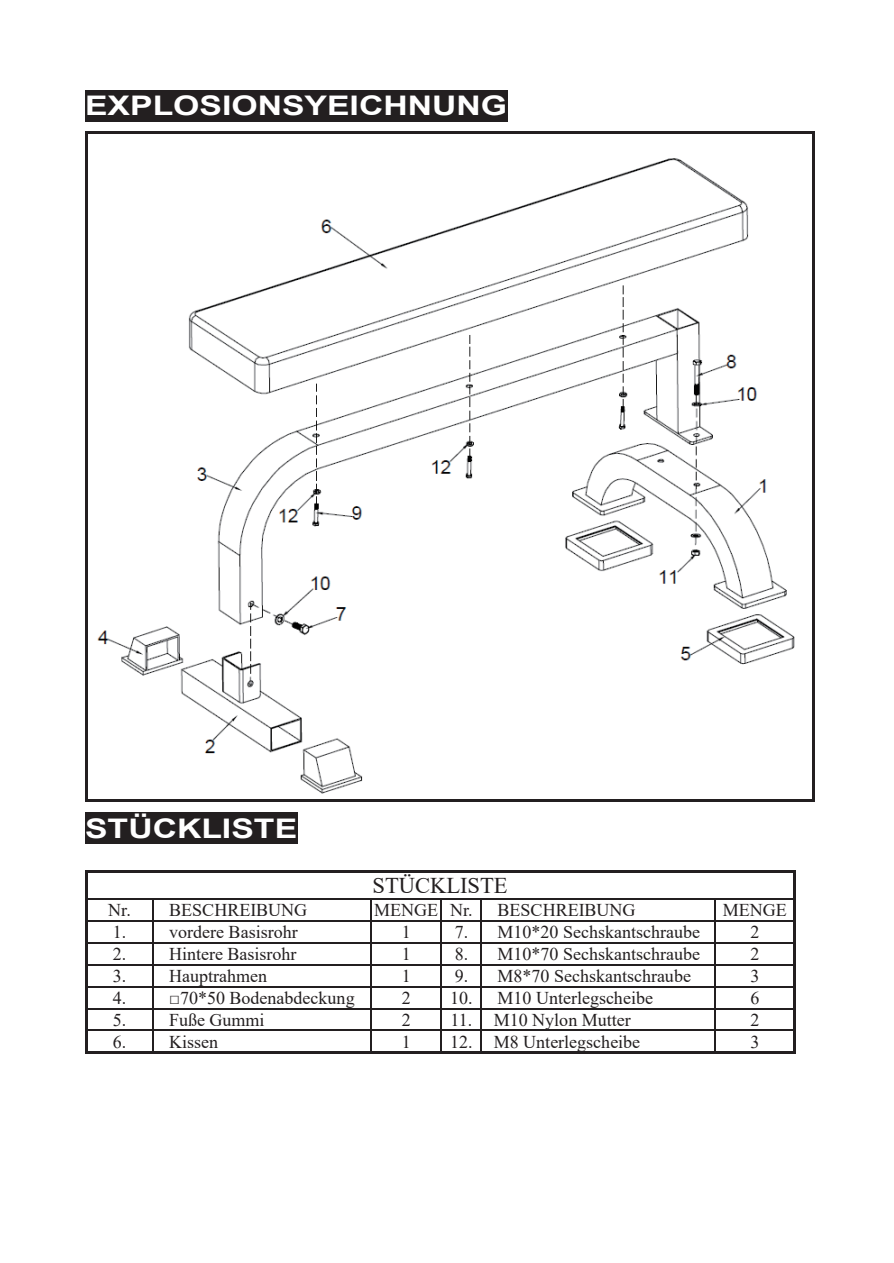
<style>
.page{position:relative;width:894px;height:1263px;background:#fff}
.page>*{position:absolute;margin:0;border:0;box-sizing:border-box;transform-origin:0 0}
.t1{font:700 27px "Arial";color:#fff;scale:1.25 1}
.t2{font:22.5px "Times New Roman";color:#231f20}
.t3{font:18px "Times New Roman";color:#231f20}
</style>
<div class="page">
<div style="left:85px;top:90px;width:422px;height:31px;background:#231f20"></div>
<img style="left:87px;top:134px;width:708px;height:665px">
<hr style="left:87px;top:132px;width:725px;height:2px;background:#231f20">
<hr style="left:85px;top:134px;width:2px;height:665px;background:#231f20">
<hr style="left:812px;top:134px;width:2px;height:665px;background:#231f20">
<hr style="left:87px;top:799px;width:725px;height:2px;background:#231f20">
<div style="left:85px;top:812px;width:212px;height:31px;background:#231f20"></div>
<hr style="left:87px;top:870px;width:706px;height:2px;background:#231f20">
<hr style="left:85px;top:872px;width:2px;height:26px;background:#231f20">
<hr style="left:793px;top:872px;width:2px;height:26px;background:#231f20">
<hr style="left:87px;top:898px;width:65px;height:1px;background:#231f20">
<hr style="left:153px;top:898px;width:217px;height:1px;background:#231f20">
<hr style="left:371px;top:898px;width:70px;height:1px;background:#231f20">
<hr style="left:442px;top:898px;width:38px;height:1px;background:#231f20">
<hr style="left:481px;top:898px;width:233px;height:1px;background:#231f20">
<hr style="left:715px;top:898px;width:78px;height:1px;background:#231f20">
<hr style="left:85px;top:899px;width:2px;height:21px;background:#231f20">
<hr style="left:793px;top:899px;width:2px;height:21px;background:#231f20">
<hr style="left:87px;top:920px;width:65px;height:1px;background:#231f20">
<hr style="left:153px;top:920px;width:217px;height:1px;background:#231f20">
<hr style="left:371px;top:920px;width:70px;height:1px;background:#231f20">
<hr style="left:442px;top:920px;width:38px;height:1px;background:#231f20">
<hr style="left:481px;top:920px;width:233px;height:1px;background:#231f20">
<hr style="left:715px;top:920px;width:78px;height:1px;background:#231f20">
<hr style="left:85px;top:921px;width:2px;height:21px;background:#231f20">
<hr style="left:793px;top:921px;width:2px;height:21px;background:#231f20">
<hr style="left:87px;top:942px;width:65px;height:1px;background:#231f20">
<hr style="left:153px;top:942px;width:217px;height:1px;background:#231f20">
<hr style="left:371px;top:942px;width:70px;height:1px;background:#231f20">
<hr style="left:442px;top:942px;width:38px;height:1px;background:#231f20">
<hr style="left:481px;top:942px;width:233px;height:1px;background:#231f20">
<hr style="left:715px;top:942px;width:78px;height:1px;background:#231f20">
<hr style="left:85px;top:943px;width:2px;height:21px;background:#231f20">
<hr style="left:793px;top:943px;width:2px;height:21px;background:#231f20">
<hr style="left:87px;top:964px;width:65px;height:1px;background:#231f20">
<hr style="left:153px;top:964px;width:217px;height:1px;background:#231f20">
<hr style="left:371px;top:964px;width:70px;height:1px;background:#231f20">
<hr style="left:442px;top:964px;width:38px;height:1px;background:#231f20">
<hr style="left:481px;top:964px;width:233px;height:1px;background:#231f20">
<hr style="left:715px;top:964px;width:78px;height:1px;background:#231f20">
<hr style="left:85px;top:965px;width:2px;height:21px;background:#231f20">
<hr style="left:793px;top:965px;width:2px;height:21px;background:#231f20">
<hr style="left:87px;top:986px;width:65px;height:1px;background:#231f20">
<hr style="left:153px;top:986px;width:217px;height:1px;background:#231f20">
<hr style="left:371px;top:986px;width:70px;height:1px;background:#231f20">
<hr style="left:442px;top:986px;width:38px;height:1px;background:#231f20">
<hr style="left:481px;top:986px;width:233px;height:1px;background:#231f20">
<hr style="left:715px;top:986px;width:78px;height:1px;background:#231f20">
<hr style="left:85px;top:987px;width:2px;height:21px;background:#231f20">
<hr style="left:793px;top:987px;width:2px;height:21px;background:#231f20">
<hr style="left:87px;top:1008px;width:65px;height:1px;background:#231f20">
<hr style="left:153px;top:1008px;width:217px;height:1px;background:#231f20">
<hr style="left:371px;top:1008px;width:70px;height:1px;background:#231f20">
<hr style="left:442px;top:1008px;width:38px;height:1px;background:#231f20">
<hr style="left:481px;top:1008px;width:233px;height:1px;background:#231f20">
<hr style="left:715px;top:1008px;width:78px;height:1px;background:#231f20">
<hr style="left:85px;top:1009px;width:2px;height:20px;background:#231f20">
<hr style="left:793px;top:1009px;width:2px;height:20px;background:#231f20">
<hr style="left:87px;top:1029px;width:65px;height:1px;background:#231f20">
<hr style="left:153px;top:1029px;width:217px;height:1px;background:#231f20">
<hr style="left:371px;top:1029px;width:70px;height:1px;background:#231f20">
<hr style="left:442px;top:1029px;width:38px;height:1px;background:#231f20">
<hr style="left:481px;top:1029px;width:233px;height:1px;background:#231f20">
<hr style="left:715px;top:1029px;width:78px;height:1px;background:#231f20">
<hr style="left:85px;top:1030px;width:2px;height:21px;background:#231f20">
<hr style="left:87px;top:1051px;width:65px;height:2px;background:#231f20">
<svg style="left:152px;top:898px;width:2px;height:155px"></svg>
<hr style="left:154px;top:1051px;width:216px;height:2px;background:#231f20">
<svg style="left:370px;top:898px;width:2px;height:155px"></svg>
<hr style="left:372px;top:1051px;width:69px;height:2px;background:#231f20">
<svg style="left:441px;top:898px;width:2px;height:155px"></svg>
<hr style="left:443px;top:1051px;width:37px;height:2px;background:#231f20">
<svg style="left:480px;top:898px;width:3px;height:155px"></svg>
<hr style="left:483px;top:1051px;width:231px;height:2px;background:#231f20">
<svg style="left:714px;top:898px;width:2px;height:155px"></svg>
<hr style="left:716px;top:1051px;width:77px;height:2px;background:#231f20">
<hr style="left:793px;top:1030px;width:2px;height:21px;background:#231f20">
<h1 class="t1" style="left:85px;top:87px;width:339px">EXPLOSIONSYEICHNUNG</h1>
<h1 class="t1" style="left:85px;top:809px;width:171px">STÜCKLISTE</h1>
<p class="t2" style="left:372px;top:870px;width:136px">STÜCKLISTE</p>
<p class="t3" style="left:108px;top:897px;width:200px">Nr. BESCHREIBUNG</p>
<p class="t3" style="left:374px;top:897px;width:100px">MENGE Nr.</p>
<p class="t3" style="left:497px;top:897px;width:139px">BESCHREIBUNG</p>
<p class="t3" style="left:722px;top:897px;width:65px">MENGE</p>
<p class="t3" style="left:113px;top:919px;width:186px">1. vordere Basisrohr</p>
<p class="t3" style="left:401px;top:919px;width:10px">1</p>
<p class="t3" style="left:454px;top:919px;width:247px">7. M10*20 Sechskantschraube</p>
<p class="t3" style="left:750px;top:919px;width:10px">2</p>
<p class="t3" style="left:113px;top:941px;width:185px">2. Hintere Basisrohr</p>
<p class="t3" style="left:401px;top:941px;width:10px">1</p>
<p class="t3" style="left:454px;top:941px;width:247px">8. M10*70 Sechskantschraube</p>
<p class="t3" style="left:750px;top:941px;width:10px">2</p>
<p class="t3" style="left:113px;top:963px;width:156px">3. Hauptrahmen</p>
<p class="t3" style="left:401px;top:963px;width:10px">1</p>
<p class="t3" style="left:454px;top:963px;width:238px">9. M8*70 Sechskantschraube</p>
<p class="t3" style="left:750px;top:963px;width:10px">3</p>
<p class="t3" style="left:113px;top:985px;width:243px">4. □70*50 Bodenabdeckung</p>
<p class="t3" style="left:401px;top:985px;width:10px">2</p>
<p class="t3" style="left:450px;top:985px;width:204px">10. M10 Unterlegscheibe</p>
<p class="t3" style="left:750px;top:985px;width:10px">6</p>
<p class="t3" style="left:113px;top:1007px;width:153px">5. Fuße Gummi</p>
<p class="t3" style="left:401px;top:1007px;width:10px">2</p>
<p class="t3" style="left:450px;top:1007px;width:182px">11. M10 Nylon Mutter</p>
<p class="t3" style="left:750px;top:1007px;width:10px">2</p>
<p class="t3" style="left:113px;top:1028px;width:107px">6. Kissen</p>
<p class="t3" style="left:401px;top:1028px;width:10px">1</p>
<p class="t3" style="left:450px;top:1028px;width:191px">12. M8 Unterlegscheibe</p>
<p class="t3" style="left:750px;top:1028px;width:10px">3</p>
</div>
